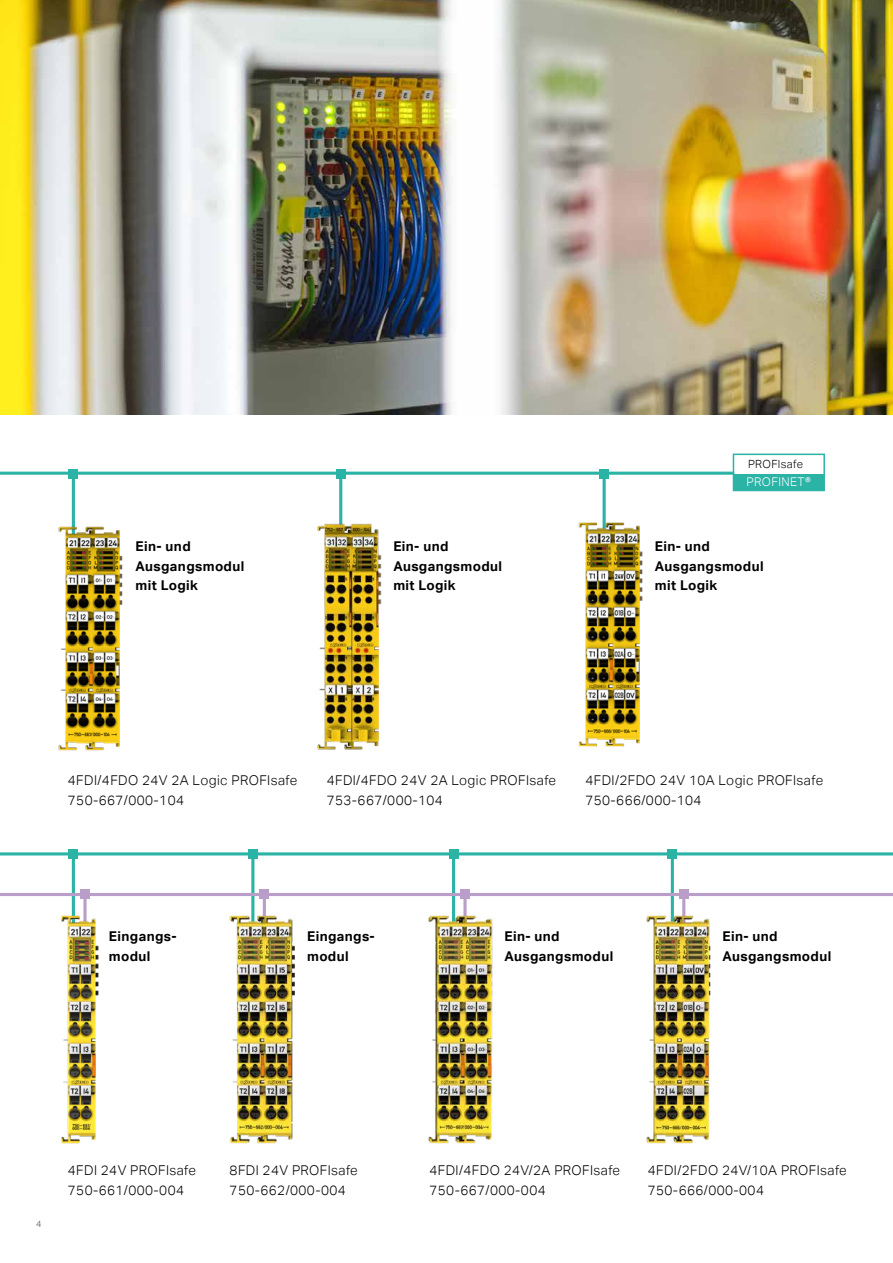
<style>
.page{position:relative;width:893px;height:1263px;background:#fff}
.page>*{position:absolute;margin:0;border:0;box-sizing:border-box;transform-origin:0 0}
.t1{font:300 13.5px/19.5px "Aktiv Grotesk";letter-spacing:.03em;color:#000}
.t2{font:700 13.5px/19.5px "Aktiv Grotesk";letter-spacing:.03em;color:#000}
.t3{font:300 12px "Aktiv Grotesk";letter-spacing:.03em;color:#fff}
.t4{font:300 11.25px "Aktiv Grotesk";letter-spacing:.03em;color:#000}
.t5{font:300 9px "Aktiv Grotesk";color:#53525d}
</style>
<div class="page">
<img style="left:0;top:0;width:893px;height:415px">
<hr style="left:72px;top:854px;width:3px;height:165px;background:#2bb4a6">
<hr style="left:72px;top:475px;width:3px;height:166px;background:#2bb4a6">
<hr style="left:339px;top:475px;width:3px;height:166px;background:#2bb4a6">
<hr style="left:603px;top:475px;width:3px;height:166px;background:#2bb4a6">
<svg style="left:83px;top:899px;width:4px;height:7px"></svg>
<hr style="left:263px;top:895px;width:3px;height:181px;background:#b89ec8">
<hr style="left:251px;top:855px;width:3px;height:132px;background:#2bb4a6">
<svg style="left:463px;top:899px;width:4px;height:7px"></svg>
<hr style="left:452px;top:855px;width:3px;height:132px;background:#2bb4a6">
<hr style="left:682px;top:894px;width:3px;height:192px;background:#b89ec8">
<hr style="left:671px;top:855px;width:3px;height:132px;background:#2bb4a6">
<hr style="left:0;top:852px;width:893px;height:3px;background:#2bb4a6">
<hr style="left:0;top:472px;width:734px;height:3px;background:#2bb4a6">
<hr style="left:0;top:893px;width:893px;height:3px;background:#b89ec8">
<div style="left:80px;top:890px;width:10px;height:9px;background:#b89ec8"></div>
<div style="left:260px;top:890px;width:9px;height:9px;background:#b89ec8"></div>
<div style="left:249px;top:850px;width:9px;height:9px;background:#2bb4a6"></div>
<div style="left:336px;top:469px;width:9px;height:9px;background:#2bb4a6"></div>
<div style="left:69px;top:850px;width:9px;height:9px;background:#2bb4a6"></div>
<div style="left:69px;top:469px;width:9px;height:9px;background:#2bb4a6"></div>
<div style="left:449px;top:849px;width:9px;height:10px;background:#2bb4a6"></div>
<div style="left:600px;top:469px;width:9px;height:9px;background:#2bb4a6"></div>
<div style="left:460px;top:890px;width:9px;height:9px;background:#b89ec8"></div>
<div style="left:668px;top:849px;width:9px;height:10px;background:#2bb4a6"></div>
<div style="left:679px;top:890px;width:9px;height:9px;background:#b89ec8"></div>
<div style="left:733px;top:454px;width:92px;height:37px;border:2px solid #2bb4a6"></div>
<div style="left:733px;top:473px;width:91px;height:17px;background:#2bb4a6"></div>
<img style="left:317px;top:517px;width:65px;height:233px">
<img style="left:578px;top:514px;width:65px;height:233px">
<img style="left:58px;top:522px;width:65px;height:229px">
<img style="left:229px;top:906px;width:66px;height:238px">
<img style="left:61px;top:906px;width:38px;height:238px">
<img style="left:646px;top:906px;width:65px;height:238px">
<img style="left:428px;top:906px;width:65px;height:238px">
<p class="t2" style="left:136px;top:537px;width:110px">Ein- und<br>Ausgangsmodul mit Logik</p>
<p class="t2" style="left:393px;top:537px;width:110px">Ein- und<br>Ausgangsmodul mit Logik</p>
<p class="t4" style="left:748px;top:458px;width:56px">PROFIsafe</p>
<p class="t3" style="left:746px;top:475px;width:66px">PROFINET®</p>
<p class="t2" style="left:655px;top:537px;width:110px">Ein- und<br>Ausgangsmodul mit Logik</p>
<p class="t1" style="left:68px;top:771px;width:231px">4FDI/4FDO 24V 2A Logic PROFIsafe<br>750-667/000-104</p>
<p class="t1" style="left:327px;top:771px;width:231px">4FDI/4FDO 24V 2A Logic PROFIsafe<br>753-667/000-104</p>
<p class="t1" style="left:585px;top:771px;width:239px">4FDI/2FDO 24V 10A Logic PROFIsafe<br>750-666/000-104</p>
<p class="t2" style="left:109px;top:927px;width:69px">Eingangs&shy;modul</p>
<p class="t2" style="left:307px;top:927px;width:69px">Eingangs&shy;modul</p>
<p class="t2" style="left:504px;top:927px;width:110px">Ein- und<br>Ausgangsmodul</p>
<p class="t2" style="left:722px;top:927px;width:110px">Ein- und<br>Ausgangsmodul</p>
<p class="t5" style="left:36px;top:1218px;width:7px">4</p>
<p class="t1" style="left:68px;top:1161px;width:130px">4FDI 24V PROFIsafe<br>750-661/000-004</p>
<p class="t1" style="left:230px;top:1161px;width:130px">8FDI 24V PROFIsafe<br>750-662/000-004</p>
<p class="t1" style="left:429px;top:1161px;width:192px">4FDI/4FDO 24V/2A PROFIsafe<br>750-667/000-004</p>
<p class="t1" style="left:648px;top:1161px;width:201px">4FDI/2FDO 24V/10A PROFIsafe<br>750-666/000-004</p>
</div>
